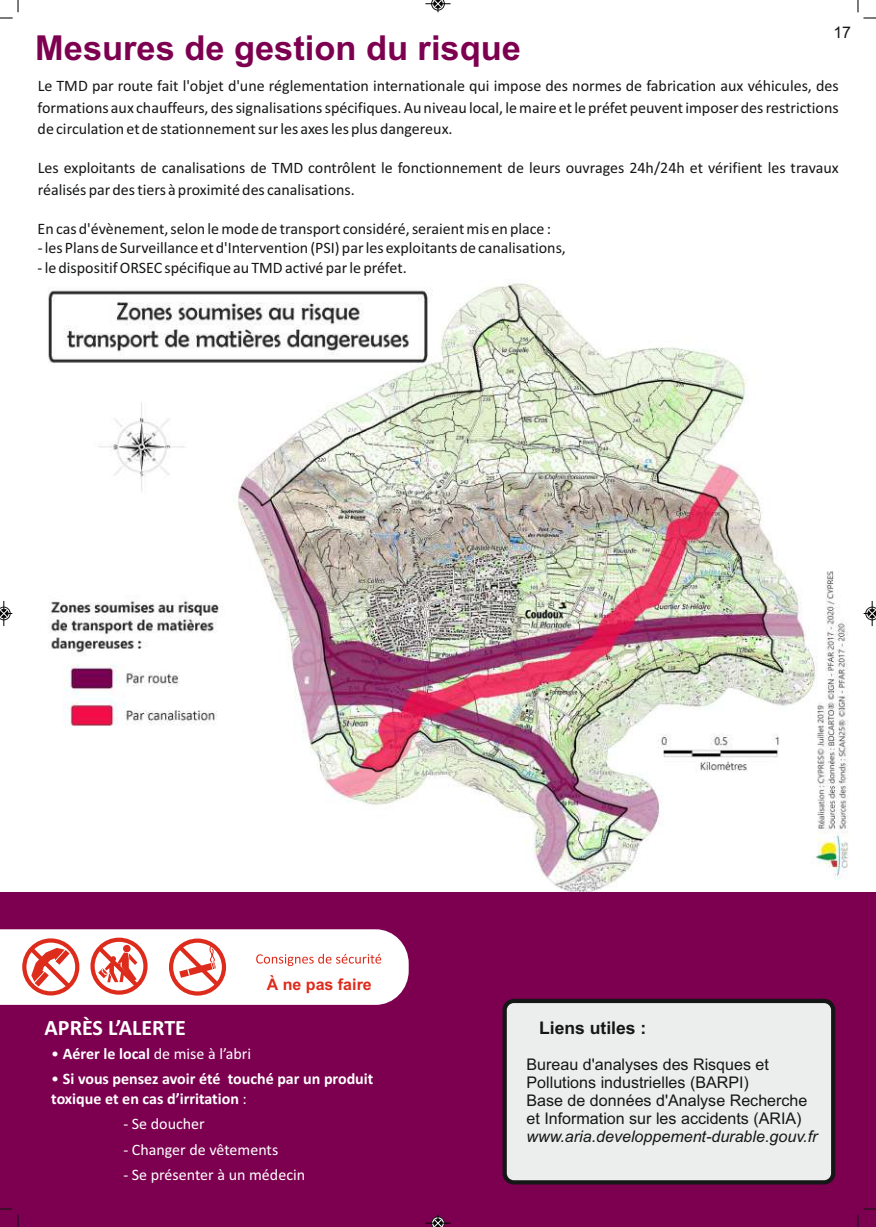
<style>
.page{position:relative;width:876px;height:1227px;background:#fff}
.page>*{position:absolute;margin:0;border:0;box-sizing:border-box;transform-origin:0 0}
.t1{font:700 34.4px "Arial";color:#7d0050}
.t2{font:700 22px "Calibri";color:#fff}
.t3{font:700 17.6px "Arial";color:#151616}
.t4{font:16px/21.4px "Calibri";color:#151616}
.t5{font:16px/18px "Arial";color:#151616}
.t6{font:16px "Calibri";color:#fff}
.t7{font:700 16px/19.6px "Calibri";color:#fff}
.t8{font:italic 16px "Arial";color:#151616}
.t9{font:700 16px "Arial";color:#dd2b1c}
.s1{font-weight:700}
.s2{font-weight:400}
</style>
<div class="page">
<div style="left:0;top:892px;width:875px;height:335px;background:#7d0050"></div>
<div style="left:502px;top:998px;width:332px;height:186px;background:#eceded;border:4px solid #151616;border-radius:9px"></div>
<svg style="left:0;top:929px;width:409px;height:76px;background:#f7dcdc"></svg>
<img style="left:48px;top:279px;width:801px;height:612px">
<svg style="left:857px;top:0;width:18px;height:19px"></svg>
<svg style="left:0;top:0;width:19px;height:19px"></svg>
<svg style="left:857px;top:1208px;width:18px;height:19px"></svg>
<svg style="left:0;top:1208px;width:19px;height:19px"></svg>
<svg style="left:425px;top:1214px;width:25px;height:13px"></svg>
<svg style="left:0;top:601px;width:12px;height:25px"></svg>
<svg style="left:863px;top:601px;width:12px;height:25px"></svg>
<svg style="left:425px;top:0;width:25px;height:12px"></svg>
<h1 class="t1" style="left:35px;top:35px;width:487px">Mesures de gestion du risque</h1>
<p class="t5" style="left:833px;top:24px;width:19px">17</p>
<p class="t4" style="left:38px;top:77px;width:802px;text-align:justify">Le TMD par route fait l'objet d'une réglementation internationale qui impose des normes de fabrication aux véhicules, des formations aux chauffeurs, des signalisations spécifiques. Au niveau local, le maire et le préfet peuvent imposer des restrictions de circulation et de stationnement sur les axes les plus dangereux.</p>
<p class="t4" style="left:38px;top:159px;width:802px">Les exploitants de canalisations de TMD contrôlent le fonctionnement de leurs ouvrages 24h/24h et vérifient les travaux réalisés par des tiers à proximité des canalisations.</p>
<p class="t4" style="left:38px;top:219px;width:514px">En cas d'évènement, selon le mode de transport considéré, seraient mis en place :</p>
<p class="t4" style="left:38px;top:258px;width:370px">- le dispositif ORSEC spécifique au TMD activé par le préfet.</p>
<p class="t4" style="left:38px;top:239px;width:529px">- les Plans de Surveillance et d'Intervention (PSI) par les exploitants de canalisations,</p>
<h2 class="t2" style="left:45px;top:1018px;width:143px">APRÈS L’ALERTE</h2>
<p class="t6" style="left:51px;top:1047px;width:201px">• <span class="s1">Aérer le local</span> de mise à l’abri</p>
<p class="t9" style="left:266px;top:978px;width:106px">À ne pas faire</p>
<p class="t7" style="left:51px;top:1070px;width:323px"><span class="s2">•</span> Si vous pensez avoir été touché par un produit toxique et en cas d’irritation <span class="s2">:</span></p>
<p class="t6" style="left:123px;top:1142px;width:156px">- Changer de vêtements</p>
<p class="t6" style="left:123px;top:1117px;width:83px">- Se doucher</p>
<p class="t6" style="left:123px;top:1168px;width:183px">- Se présenter à un médecin</p>
<p class="t3" style="left:539px;top:1021px;width:109px">Liens utiles :</p>
<p class="t5" style="left:526px;top:1057px;width:282px">Bureau d'analyses des Risques et Pollutions industrielles (BARPI)<br>Base de données d'Analyse Recherche et Information sur les accidents (ARIA)</p>
<p class="t8" style="left:526px;top:1130px;width:292px">www.aria.developpement-durable.gouv.fr</p>
</div>
